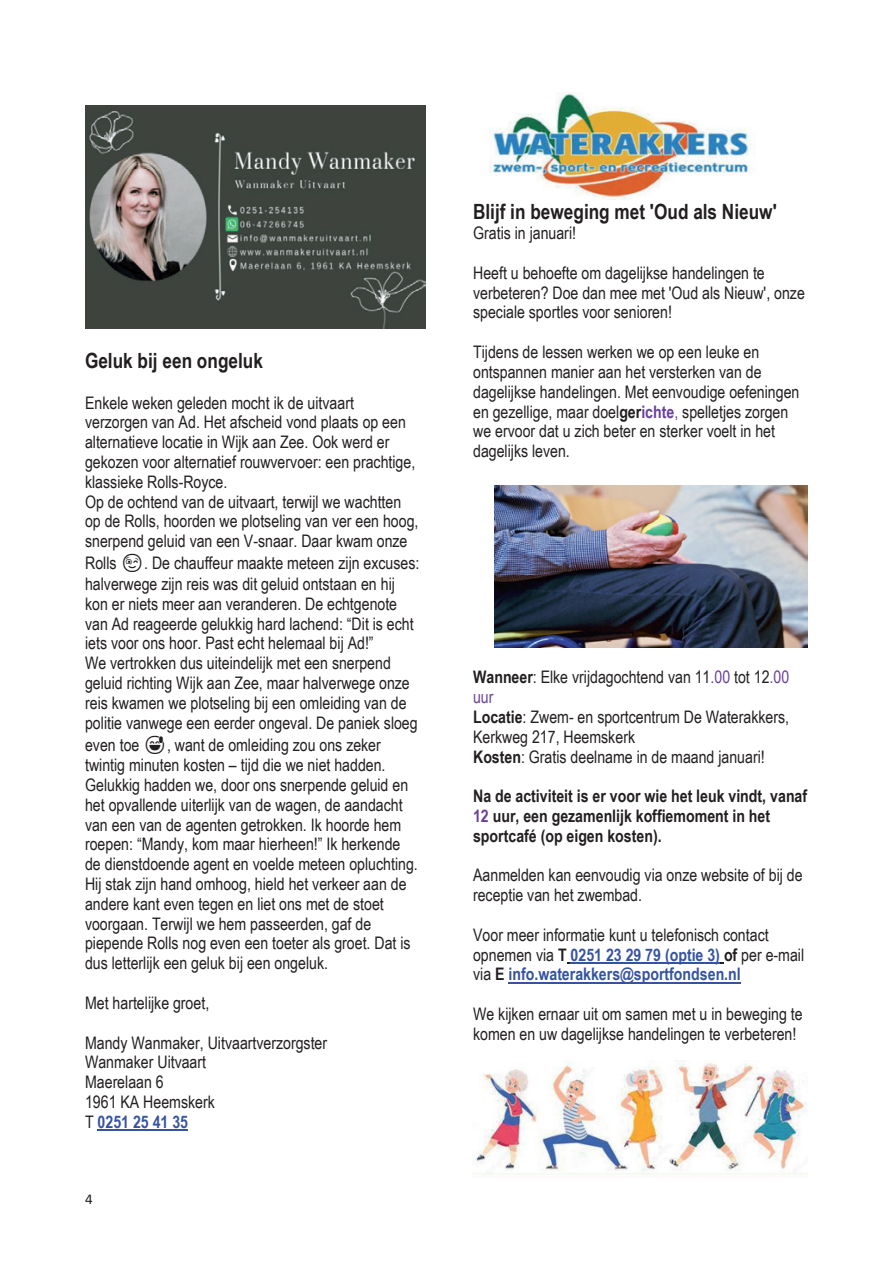
<style>
.page{position:relative;width:893px;height:1263px;background:#fff}
.page>*{position:absolute;margin:0;border:0;box-sizing:border-box;transform-origin:0 0}
.t1{font:700 21px "Arial Narrow";color:#231f20}
.t2{font:17.25px/19.8px "Arial Narrow";color:#231f20}
.t3{font:700 17.25px/19.8px "Arial Narrow";color:#231f20}
.t4{font:15px "Calibri";color:#231f20}
.s1{font-weight:700;color:#3653a3}
.s2{font-weight:700}
.s3{font-weight:700;color:#69419a}
.s4{color:#69419a}
</style>
<div class="page">
<hr style="left:98px;top:1129px;width:90px;height:2px;background:#3653a3">
<hr style="left:571px;top:962px;width:149px;height:1px;background:#3653a3">
<hr style="left:508px;top:982px;width:233px;height:1px;background:#3653a3">
<img style="left:489px;top:92px;width:263px;height:107px">
<img style="left:494px;top:485px;width:314px;height:162px">
<img style="left:85px;top:105px;width:341px;height:224px">
<img style="left:473px;top:1061px;width:335px;height:114px">
<p class="t1" style="left:85px;top:345px;width:179px">Geluk bij een ongeluk</p>
<p class="t2" style="left:85px;top:392px;width:335px">Enkele weken geleden mocht ik de uitvaart verzorgen van Ad. Het afscheid vond plaats op een alternatieve locatie in Wijk aan Zee. Ook werd er gekozen voor alternatief rouwvervoer: een prachtige, klassieke Rolls-Royce.<br>Op de ochtend van de uitvaart, terwijl we wachtten op de Rolls, hoorden we plotseling van ver een hoog, snerpend geluid van een V-snaar. Daar kwam onze</p>
<p class="t2" style="left:85px;top:553px;width:33px">Rolls</p>
<p class="t2" style="left:85px;top:553px;width:336px;text-indent:59px">. De chauffeur maakte meteen zijn excuses: halverwege zijn reis was dit geluid ontstaan en hij kon er niets meer aan veranderen. De echtgenote van Ad reageerde gelukkig hard lachend: “Dit is echt iets voor ons hoor. Past echt helemaal bij Ad!”<br>We vertrokken dus uiteindelijk met een snerpend geluid richting Wijk aan Zee, maar halverwege onze reis kwamen we plotseling bij een omleiding van de politie vanwege een eerder ongeval. De paniek sloeg</p>
<p class="t2" style="left:85px;top:734px;width:56px">even toe</p>
<p class="t2" style="left:85px;top:734px;width:334px;text-indent:82px">, want de omleiding zou ons zeker twintig minuten kosten – tijd die we niet hadden.<br>Gelukkig hadden we, door ons snerpende geluid en het opvallende uiterlijk van de wagen, de aandacht van een van de agenten getrokken. Ik hoorde hem roepen: “Mandy, kom maar hierheen!” Ik herkende de dienstdoende agent en voelde meteen opluchting.<br>Hij stak zijn hand omhoog, hield het verkeer aan de andere kant even tegen en liet ons met de stoet voorgaan. Terwijl we hem passeerden, gaf de piepende Rolls nog even een toeter als groet. Dat is dus letterlijk een geluk bij een ongeluk.</p>
<p class="t2" style="left:85px;top:992px;width:126px">Met hartelijke groet,</p>
<p class="t2" style="left:85px;top:1032px;width:244px">Mandy Wanmaker, Uitvaartverzorgster<br>Wanmaker Uitvaart<br>Maerelaan 6<br>1961 KA Heemskerk<br>T <span class="s1">0251 25 41 35</span></p>
<p class="t4" style="left:85px;top:1188px;width:9px">4</p>
<p class="t1" style="left:473px;top:195px;width:305px">Blijf in beweging met 'Oud als Nieuw'</p>
<p class="t2" style="left:473px;top:223px;width:105px">Gratis in januari!</p>
<p class="t2" style="left:473px;top:262px;width:333px">Heeft u behoefte om dagelijkse handelingen te verbeteren? Doe dan mee met 'Oud als Nieuw', onze speciale sportles voor senioren!</p>
<p class="t2" style="left:473px;top:341px;width:328px">Tijdens de lessen werken we op een leuke en ontspannen manier aan het versterken van de dagelijkse handelingen. Met eenvoudige oefeningen en gezellige, maar doel<span class="s2">ger</span><span class="s3">ichte</span><span class="s4">,</span> spelletjes zorgen we ervoor dat u zich beter en sterker voelt in het dagelijks leven.</p>
<p class="t2" style="left:473px;top:667px;width:318px"><span class="s2">Wanneer</span>: Elke vrijdagochtend van 11<span class="s4">.00</span> tot 12<span class="s4">.00 uur<br></span><span class="s2">Locatie</span>: Zwem- en sportcentrum De Waterakkers, Kerkweg 217, Heemskerk<br><span class="s2">Kosten</span>: Gratis deelname in de maand januari!</p>
<p class="t3" style="left:473px;top:785px;width:336px">Na de activiteit is er voor wie het leuk vindt, vanaf<br><span class="s4">12</span> uur, een gezamenlijk koffiemoment in het sportcafé (op eigen kosten).</p>
<p class="t2" style="left:473px;top:865px;width:331px">Aanmelden kan eenvoudig via onze website of bij de receptie van het zwembad.</p>
<p class="t2" style="left:473px;top:924px;width:333px">Voor meer informatie kunt u telefonisch contact opnemen via <span class="s2">T</span> <span class="s1">0251 23 29 79 (optie 3)</span> <span class="s2">of</span> per e-mail via <span class="s2">E</span> <span class="s1">info.waterakkers@sportfondsen.nl</span></p>
<p class="t2" style="left:473px;top:1003px;width:331px">We kijken ernaar uit om samen met u in beweging te komen en uw dagelijkse handelingen te verbeteren!</p>
</div>
